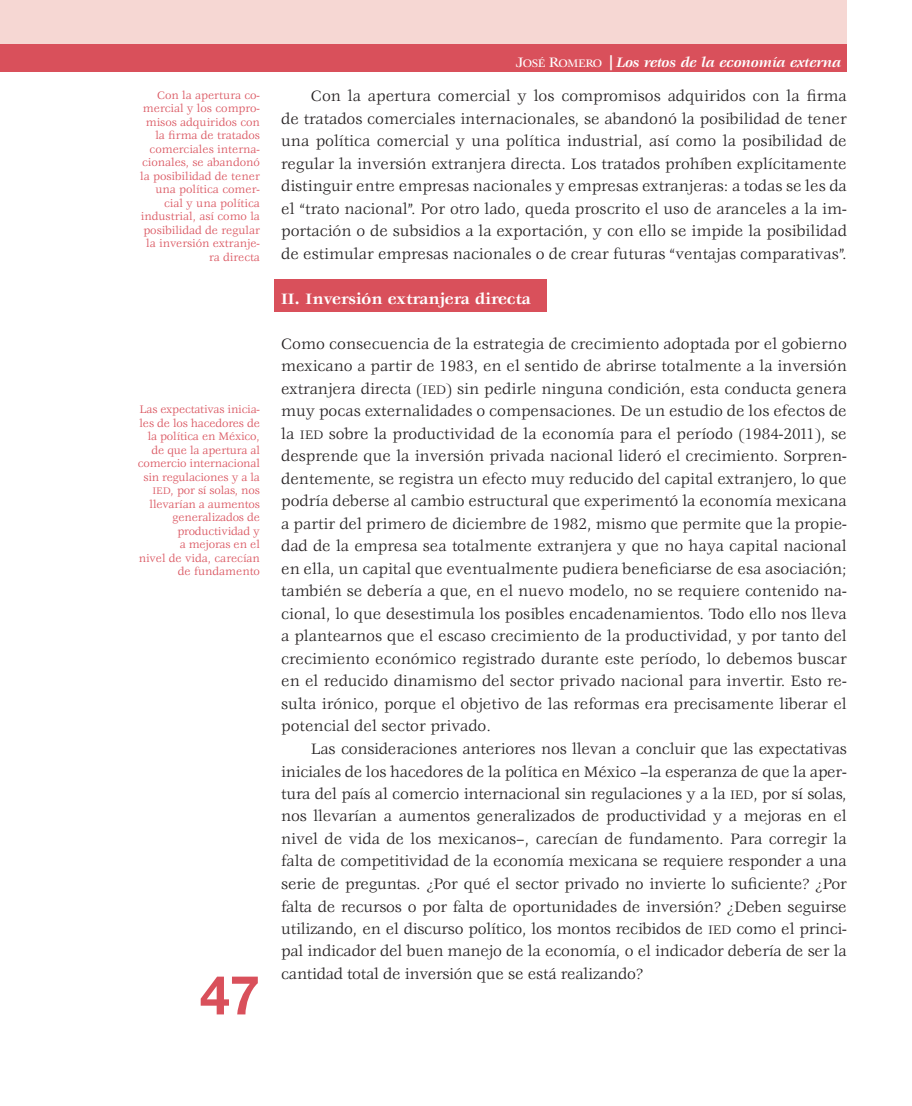
<style>
.page{position:relative;width:912px;height:1106px;background:#fff}
.page>*{position:absolute;margin:0;border:0;box-sizing:border-box;transform-origin:0 0}
.t1{font:700 54px "Helvetica Neue LT Std";color:#d9505b}
.t2{font:16.5px/22.5px "Veljovic";color:#231f20;text-align:justify}
.t3{font:700 16.5px "Veljovic";color:#fff}
.t4{font:italic 700 15px "Veljovic";letter-spacing:-.01em;color:#fff}
.t5{font:12px/13.5px "Veljovic";color:#d9505b;text-align:right}
.s1{font-size:10.5px}
.s2{font-family:"Veljovic Medium SC800";font-weight:400;font-style:normal}
.s3{font-family:"Veljovic Medium SC800";font-weight:400;font-style:normal;font-size:12px}
.s4{font-family:"Helvetica Neue LT Std";font-weight:500}
.s5{font-size:13.5px}
</style>
<div class="page">
<div style="left:0;top:0;width:846px;height:49px;background:#f6d7d3"></div>
<div style="left:0;top:44px;width:846px;height:27px;background:#d9505b"></div>
<div style="left:274px;top:278px;width:272px;height:33px;background:#d9505b"></div>
<p class="t5" style="left:140px;top:89px;width:121px">Con la apertura co&shy;mercial y los compro&shy;misos adquiridos con la firma de tratados comerciales interna&shy;cionales, se abandonó la posibilidad de tener una política comer&shy;cial y una política industrial, así como la posibilidad de regular la inversión extranje&shy;ra directa</p>
<p class="t5" style="left:138px;top:403px;width:124px">Las expectativas inicia&shy;les de los hacedores de la política en México, de que la apertura al comercio internacional sin regulaciones y a la<br><span class="s1">IED</span>, por sí solas, nos llevarían a aumentos generalizados de productividad y<br>a mejoras en el<br>nivel de vida, carecían de fundamento</p>
<h1 class="t1" style="left:200px;top:961px;width:62px">47</h1>
<p class="t4" style="left:515px;top:54px;width:326px"><span class="s2">J</span><span class="s3">OSÉ</span> <span class="s2">R</span><span class="s3">OMERO</span> <span class="s4">|</span> Los retos de la economía externa</p>
<p class="t2" style="left:281px;top:85px;width:567px;text-indent:30px">Con la apertura comercial y los compromisos adquiridos con la firma de tratados comerciales internacionales, se abandonó la posibilidad de tener una política comercial y una política industrial, así como la posibilidad de regular la inversión extranjera directa. Los tratados prohíben explícitamente distinguir entre empresas nacionales y empresas extranjeras: a todas se les da el “trato nacional”. Por otro lado, queda proscrito el uso de aranceles a la im&shy;portación o de subsidios a la exportación, y con ello se impide la posibilidad de estimular empresas nacionales o de crear futuras “ventajas comparativas”.</p>
<p class="t3" style="left:281px;top:289px;width:251px">II. Inversión extranjera directa</p>
<p class="t2" style="left:281px;top:333px;width:567px">Como consecuencia de la estrategia de crecimiento adoptada por el gobierno mexicano a partir de 1983, en el sentido de abrirse totalmente a la inversión extranjera directa (<span class="s5">IED</span>) sin pedirle ninguna condición, esta conducta genera muy pocas externalidades o compensaciones. De un estudio de los efectos de la <span class="s5">IED</span> sobre la productividad de la economía para el período (1984-2011), se desprende que la inversión privada nacional lideró el crecimiento. Sorpren&shy;dentemente, se registra un efecto muy reducido del capital extranjero, lo que podría deberse al cambio estructural que experimentó la economía mexicana a partir del primero de diciembre de 1982, mismo que permite que la propie&shy;dad de la empresa sea totalmente extranjera y que no haya capital nacional en ella, un capital que eventualmente pudiera beneficiarse de esa asociación; también se debería a que, en el nuevo modelo, no se requiere contenido na&shy;cional, lo que desestimula los posibles encadenamientos. Todo ello nos lleva a plantearnos que el escaso crecimiento de la productividad, y por tanto del crecimiento económico registrado durante este período, lo debemos buscar en el reducido dinamismo del sector privado nacional para invertir. Esto re&shy;sulta irónico, porque el objetivo de las reformas era precisamente liberar el potencial del sector privado.</p>
<p class="t2" style="left:281px;top:738px;width:567px;text-indent:30px">Las consideraciones anteriores nos llevan a concluir que las expectativas iniciales de los hacedores de la política en México –la esperanza de que la aper&shy;tura del país al comercio internacional sin regulaciones y a la <span class="s5">IED</span>, por sí solas, nos llevarían a aumentos generalizados de productividad y a mejoras en el nivel de vida de los mexicanos–, carecían de fundamento. Para corregir la falta de competitividad de la economía mexicana se requiere responder a una serie de preguntas. ¿Por qué el sector privado no invierte lo suficiente? ¿Por falta de recursos o por falta de oportunidades de inversión? ¿Deben seguirse utilizando, en el discurso político, los montos recibidos de <span class="s5">IED</span> como el princi&shy;pal indicador del buen manejo de la economía, o el indicador debería de ser la cantidad total de inversión que se está realizando?</p>
</div>
